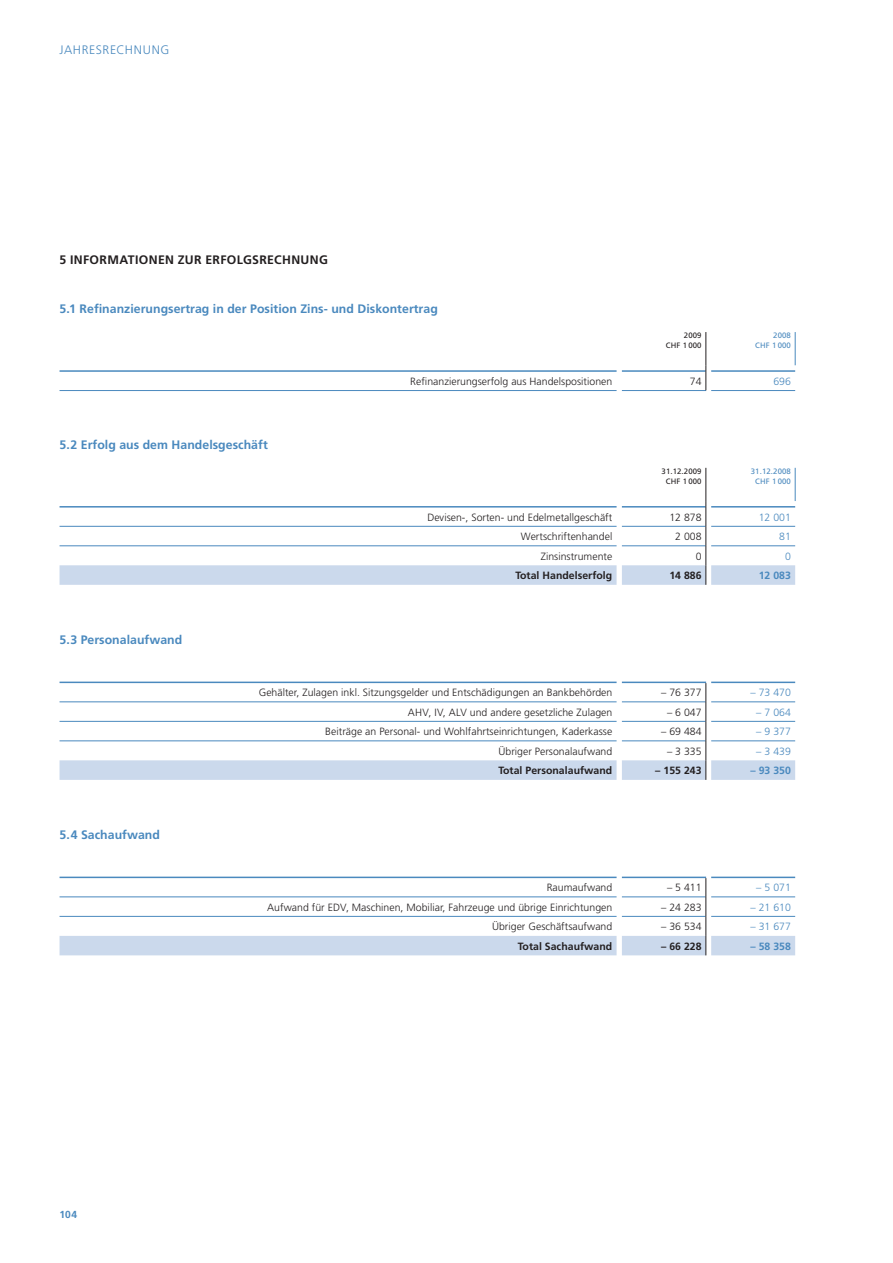
<style>
.page{position:relative;width:893px;height:1263px;background:#fff}
.page>*{position:absolute;margin:0;border:0;box-sizing:border-box;transform-origin:0 0}
.t1{font:700 12.3px "Frutiger LT Std";letter-spacing:.005em;color:#4a89be}
.t2{font:700 12.3px "Frutiger LT Std";letter-spacing:.03em;color:#231f20}
.t3{font:300 12.3px "Frutiger LT Std";letter-spacing:.05em;color:#4a89be}
.t4{font:300 10.5px "Frutiger LT Std";letter-spacing:.005em;color:#231f20}
.t5{font:700 10.5px "Frutiger LT Std";letter-spacing:.005em;color:#231f20}
.t6{font:300 10.5px "Frutiger LT Std";letter-spacing:.005em;color:#4a89be}
.t7{font:700 10.5px "Frutiger LT Std";letter-spacing:.005em;color:#4a89be}
.t8{font:700 10.2px "Frutiger LT Std";color:#4a89be}
.t9{font:7.8px/10.5px "Frutiger LT Std";letter-spacing:.015em;color:#231f20;text-align:right}
.t10{font:7.8px/10.5px "Frutiger LT Std";letter-spacing:.015em;color:#4a89be;text-align:right}
</style>
<div class="page">
<hr style="left:60px;top:390px;width:557px;height:1px;background:#4a89be">
<hr style="left:622px;top:390px;width:84px;height:1px;background:#4a89be">
<hr style="left:711px;top:390px;width:84px;height:1px;background:#4a89be">
<hr style="left:60px;top:370px;width:557px;height:2px;background:#4a89be">
<hr style="left:622px;top:370px;width:84px;height:2px;background:#4a89be">
<hr style="left:711px;top:370px;width:84px;height:2px;background:#4a89be">
<hr style="left:706px;top:332px;width:1px;height:33px;background:#231f20">
<svg style="left:706px;top:365px;width:1px;height:25px"></svg>
<hr style="left:795px;top:332px;width:1px;height:33px;background:#4a89be">
<hr style="left:706px;top:468px;width:1px;height:33px;background:#231f20">
<svg style="left:60px;top:501px;width:735px;height:84px"></svg>
<hr style="left:795px;top:468px;width:1px;height:33px;background:#4a89be">
<hr style="left:60px;top:682px;width:557px;height:1px;background:#4a89be">
<hr style="left:622px;top:682px;width:84px;height:1px;background:#4a89be">
<hr style="left:711px;top:682px;width:84px;height:1px;background:#4a89be">
<svg style="left:60px;top:683px;width:735px;height:97px"></svg>
<hr style="left:60px;top:877px;width:557px;height:1px;background:#4a89be">
<hr style="left:622px;top:877px;width:84px;height:1px;background:#4a89be">
<hr style="left:711px;top:877px;width:84px;height:1px;background:#4a89be">
<svg style="left:60px;top:878px;width:735px;height:77px"></svg>
<p class="t3" style="left:60px;top:45px;width:111px">JAHRESRECHNUNG</p>
<p class="t2" style="left:60px;top:254px;width:270px">5 INFORMATIONEN ZUR ERFOLGSRECHNUNG</p>
<p class="t1" style="left:60px;top:303px;width:380px">5.1 Refinanzierungsertrag in der Position Zins- und Diskontertrag</p>
<p class="t9" style="left:666px;top:331px;width:37px">2009<br>CHF 1 000</p>
<p class="t10" style="left:755px;top:331px;width:37px">2008<br>CHF 1 000</p>
<p class="t1" style="left:60px;top:440px;width:210px">5.2 Erfolg aus dem Handelsgeschäft</p>
<p class="t1" style="left:60px;top:635px;width:124px">5.3 Personalaufwand</p>
<p class="t4" style="left:410px;top:377px;width:204px">Refinanzierungserfolg aus Handelspositionen</p>
<p class="t4" style="left:690px;top:377px;width:13px">74</p>
<p class="t6" style="left:773px;top:377px;width:19px">696</p>
<p class="t9" style="left:661px;top:466px;width:42px;text-align:center">31.12.2009<br>CHF 1 000</p>
<p class="t10" style="left:751px;top:466px;width:42px;text-align:center">31.12.2008<br>CHF 1 000</p>
<p class="t4" style="left:427px;top:513px;width:186px">Devisen-, Sorten- und Edelmetallgeschäft</p>
<p class="t4" style="left:669px;top:513px;width:34px">12 878</p>
<p class="t6" style="left:759px;top:513px;width:34px">12 001</p>
<p class="t4" style="left:521px;top:532px;width:93px">Wertschriftenhandel</p>
<p class="t4" style="left:675px;top:532px;width:28px">2 008</p>
<p class="t6" style="left:779px;top:532px;width:13px">81</p>
<p class="t4" style="left:541px;top:552px;width:73px">Zinsinstrumente</p>
<p class="t4" style="left:696px;top:552px;width:7px">0</p>
<p class="t6" style="left:785px;top:552px;width:7px">0</p>
<p class="t5" style="left:515px;top:571px;width:98px">Total Handelserfolg</p>
<p class="t5" style="left:669px;top:571px;width:34px">14 886</p>
<p class="t7" style="left:759px;top:571px;width:34px">12 083</p>
<p class="t1" style="left:60px;top:830px;width:102px">5.4 Sachaufwand</p>
<p class="t4" style="left:259px;top:688px;width:355px">Gehälter, Zulagen inkl. Sitzungsgelder und Entschädigungen an Bankbehörden</p>
<p class="t4" style="left:661px;top:688px;width:42px">– 76 377</p>
<p class="t6" style="left:750px;top:688px;width:42px">– 73 470</p>
<p class="t4" style="left:408px;top:708px;width:206px">AHV, IV, ALV und andere gesetzliche Zulagen</p>
<p class="t4" style="left:667px;top:708px;width:36px">– 6 047</p>
<p class="t6" style="left:756px;top:708px;width:36px">– 7 064</p>
<p class="t4" style="left:325px;top:727px;width:288px">Beiträge an Personal- und Wohlfahrtseinrichtungen, Kaderkasse</p>
<p class="t4" style="left:661px;top:727px;width:42px">– 69 484</p>
<p class="t6" style="left:756px;top:727px;width:36px">– 9 377</p>
<p class="t4" style="left:498px;top:747px;width:115px">Übriger Personalaufwand</p>
<p class="t4" style="left:667px;top:747px;width:36px">– 3 335</p>
<p class="t6" style="left:756px;top:747px;width:36px">– 3 439</p>
<p class="t5" style="left:498px;top:766px;width:115px">Total Personalaufwand</p>
<p class="t5" style="left:655px;top:766px;width:48px">– 155 243</p>
<p class="t7" style="left:750px;top:766px;width:42px">– 93 350</p>
<p class="t4" style="left:547px;top:883px;width:67px">Raumaufwand</p>
<p class="t4" style="left:667px;top:883px;width:36px">– 5 411</p>
<p class="t6" style="left:756px;top:883px;width:36px">– 5 071</p>
<p class="t4" style="left:267px;top:903px;width:347px">Aufwand für EDV, Maschinen, Mobiliar, Fahrzeuge und übrige Einrichtungen</p>
<p class="t4" style="left:661px;top:903px;width:42px">– 24 283</p>
<p class="t6" style="left:750px;top:903px;width:42px">– 21 610</p>
<p class="t4" style="left:492px;top:922px;width:122px">Übriger Geschäftsaufwand</p>
<p class="t4" style="left:661px;top:922px;width:42px">– 36 534</p>
<p class="t6" style="left:750px;top:922px;width:42px">– 31 677</p>
<p class="t5" style="left:518px;top:942px;width:96px">Total Sachaufwand</p>
<p class="t5" style="left:661px;top:942px;width:42px">– 66 228</p>
<p class="t7" style="left:750px;top:942px;width:42px">– 58 358</p>
<p class="t8" style="left:60px;top:1211px;width:19px">104</p>
</div>
